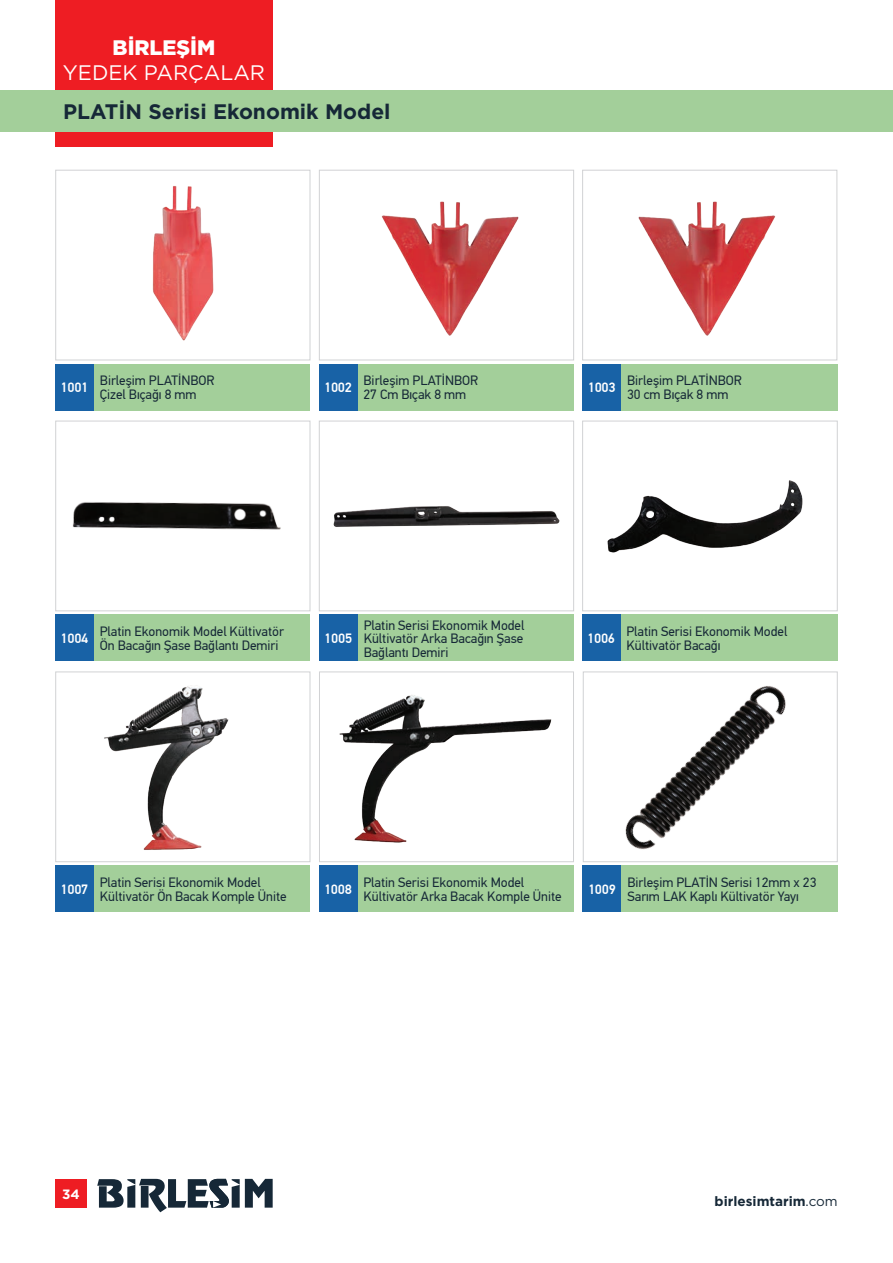
<style>
.page{position:relative;width:893px;height:1263px;background:#fff}
.page>*{position:absolute;margin:0;border:0;box-sizing:border-box;transform-origin:0 0}
.t1{font:700 21px "Gotham";color:#162837}
.t2{font:21px "Gotham";color:#fff}
.t3{font:900 21px "Gotham";color:#fff}
.t4{font:13.5px/13.5px "PF Din Text Pro";color:#162837}
.t5{font:500 13.5px "PF Din Text Pro";letter-spacing:-.01em;color:#fff}
.t6{font:700 13.5px "Gotham";color:#162837}
.t7{font:700 13.5px "Gotham";color:#fff}
.s1{font-weight:400}
</style>
<div class="page">
<div style="left:55px;top:0;width:218px;height:147px;background:#ee1d23"></div>
<div style="left:0;top:90px;width:893px;height:42px;background:#a3cf9a"></div>
<svg style="left:97px;top:1179px;width:176px;height:33px"></svg>
<div style="left:55px;top:1179px;width:32px;height:29px;background:#ee1d23"></div>
<img style="left:72px;top:502px;width:209px;height:28px">
<div style="left:55px;top:421px;width:255px;height:190px;border:1px solid #d1d2d4"></div>
<img style="left:152px;top:186px;width:62px;height:155px">
<div style="left:55px;top:170px;width:255px;height:190px;border:1px solid #d1d2d4"></div>
<div style="left:94px;top:364px;width:216px;height:46px;background:#a3cf9a"></div>
<div style="left:94px;top:615px;width:216px;height:46px;background:#a3cf9a"></div>
<div style="left:94px;top:865px;width:216px;height:47px;background:#a3cf9a"></div>
<div style="left:357px;top:865px;width:217px;height:47px;background:#a3cf9a"></div>
<div style="left:621px;top:865px;width:217px;height:47px;background:#a3cf9a"></div>
<div style="left:357px;top:615px;width:217px;height:46px;background:#a3cf9a"></div>
<div style="left:620px;top:615px;width:218px;height:46px;background:#a3cf9a"></div>
<div style="left:357px;top:364px;width:217px;height:46px;background:#a3cf9a"></div>
<div style="left:621px;top:364px;width:216px;height:46px;background:#a3cf9a"></div>
<div style="left:55px;top:364px;width:39px;height:46px;background:#1862a6"></div>
<div style="left:55px;top:615px;width:39px;height:46px;background:#1862a6"></div>
<div style="left:55px;top:865px;width:39px;height:47px;background:#1862a6"></div>
<div style="left:319px;top:865px;width:38px;height:47px;background:#1862a6"></div>
<div style="left:583px;top:865px;width:38px;height:47px;background:#1862a6"></div>
<div style="left:319px;top:615px;width:38px;height:46px;background:#1862a6"></div>
<div style="left:582px;top:615px;width:38px;height:46px;background:#1862a6"></div>
<div style="left:319px;top:364px;width:38px;height:46px;background:#1862a6"></div>
<div style="left:583px;top:364px;width:38px;height:46px;background:#1862a6"></div>
<img style="left:333px;top:506px;width:227px;height:21px">
<div style="left:319px;top:421px;width:255px;height:190px;border:1px solid #d1d2d4"></div>
<img style="left:607px;top:480px;width:196px;height:73px">
<div style="left:582px;top:421px;width:256px;height:190px;border:1px solid #d1d2d4"></div>
<img style="left:104px;top:686px;width:125px;height:164px">
<div style="left:55px;top:671px;width:255px;height:191px;border:1px solid #d1d2d4"></div>
<img style="left:339px;top:695px;width:213px;height:148px">
<div style="left:319px;top:671px;width:255px;height:191px;border:1px solid #d1d2d4"></div>
<img style="left:625px;top:686px;width:161px;height:164px">
<div style="left:583px;top:671px;width:255px;height:191px;border:1px solid #d1d2d4"></div>
<img style="left:381px;top:201px;width:138px;height:135px">
<div style="left:319px;top:170px;width:255px;height:190px;border:1px solid #d1d2d4"></div>
<img style="left:638px;top:201px;width:138px;height:135px">
<div style="left:582px;top:170px;width:255px;height:190px;border:1px solid #d1d2d4"></div>
<h1 class="t3" style="left:113px;top:33px;width:104px">BİRLEŞİM</h1>
<h1 class="t2" style="left:63px;top:60px;width:204px">YEDEK PARÇALAR</h1>
<h1 class="t1" style="left:63px;top:98px;width:329px">PLATİN Serisi Ekonomik Model</h1>
<p class="t5" style="left:60px;top:379px;width:29px">1001</p>
<p class="t4" style="left:100px;top:374px;width:116px">Birleşim PLATİNBOR<br>Çizel Bıçağı 8 mm</p>
<p class="t4" style="left:364px;top:374px;width:116px">Birleşim PLATİNBOR<br>27 Cm Bıçak 8 mm</p>
<p class="t4" style="left:627px;top:374px;width:116px">Birleşim PLATİNBOR<br>30 cm Bıçak 8 mm</p>
<p class="t5" style="left:324px;top:379px;width:29px">1002</p>
<p class="t5" style="left:588px;top:379px;width:29px">1003</p>
<p class="t5" style="left:60px;top:630px;width:29px">1004</p>
<p class="t4" style="left:100px;top:625px;width:186px">Platin Ekonomik Model Kültivatör<br>Ön Bacağın Şase Bağlantı Demiri</p>
<p class="t4" style="left:364px;top:618px;width:162px;text-align:justify">Platin Serisi Ekonomik Model Kültivatör Arka Bacağın Şase Bağlantı Demiri</p>
<p class="t4" style="left:627px;top:625px;width:162px">Platin Serisi Ekonomik Model<br>Kültivatör Bacağı</p>
<p class="t5" style="left:324px;top:630px;width:29px">1005</p>
<p class="t5" style="left:587px;top:630px;width:29px">1006</p>
<p class="t4" style="left:100px;top:876px;width:188px">Platin Serisi Ekonomik Model<br>Kültivatör Ön Bacak Komple Ünite</p>
<p class="t4" style="left:363px;top:876px;width:200px">Platin Serisi Ekonomik Model<br>Kültivatör Arka Bacak Komple Ünite</p>
<p class="t4" style="left:627px;top:876px;width:190px">Birleşim PLATİN Serisi 12mm x 23<br>Sarım LAK Kaplı Kültivatör Yayı</p>
<p class="t5" style="left:60px;top:881px;width:29px">1007</p>
<p class="t5" style="left:324px;top:881px;width:29px">1008</p>
<p class="t5" style="left:588px;top:881px;width:29px">1009</p>
<p class="t7" style="left:62px;top:1185px;width:19px">34</p>
<p class="t6" style="left:715px;top:1192px;width:125px">birlesimtarim<span class="s1">.com</span></p>
</div>
